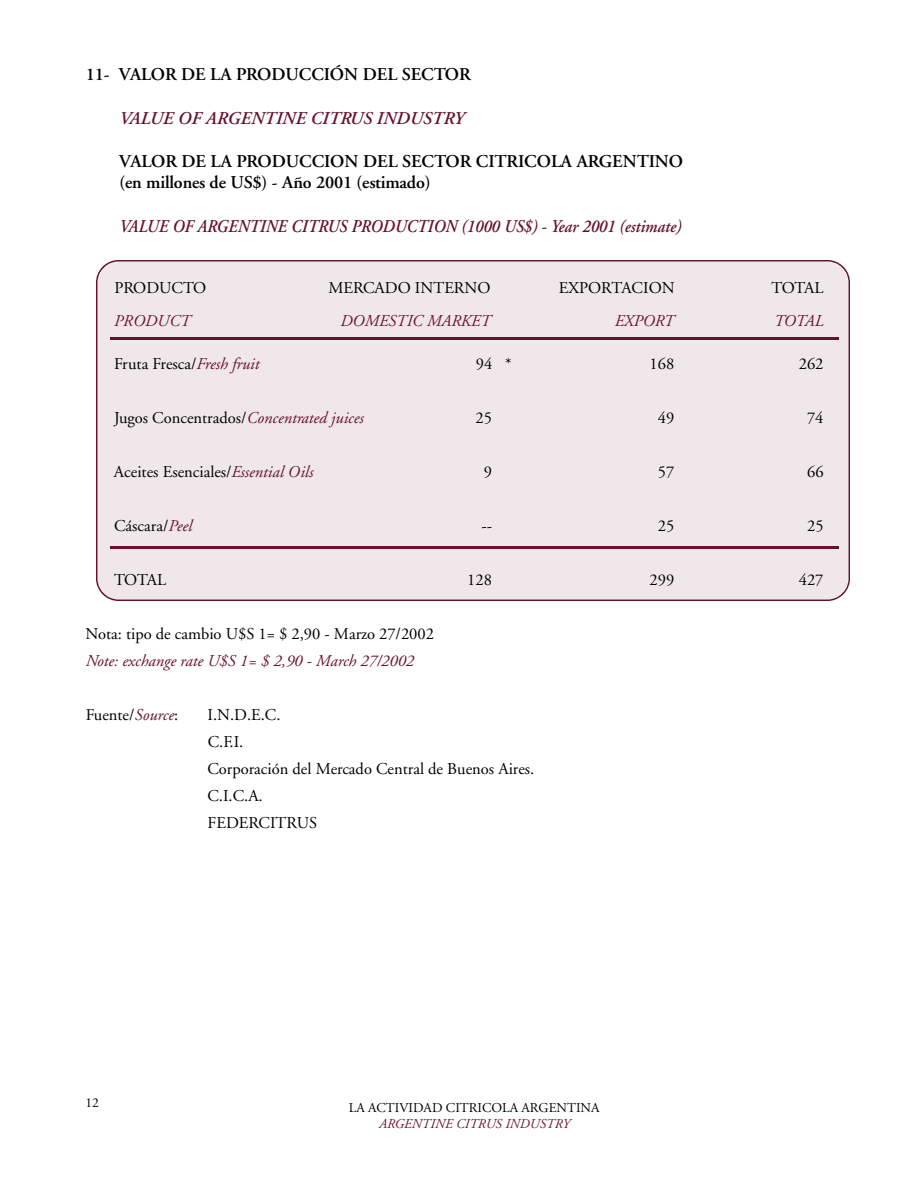
<style>
.page{position:relative;width:918px;height:1188px;background:#fff}
.page>*{position:absolute;margin:0;border:0;box-sizing:border-box;transform-origin:0 0}
.t1{font:600 18px/21.3px "Adobe Garamond";color:#000}
.t2{font:italic 600 18px "Adobe Garamond";color:#67112a;scale:.9 1}
.t3{font:italic 600 18px "Adobe Garamond";color:#67112a}
.t4{font:16.5px/27px "Adobe Garamond";color:#000}
.t5{font:italic 16.5px "Adobe Garamond";color:#67112a}
.t6{font:13.5px "Adobe Garamond";color:#000}
.t7{font:italic 13.5px "Adobe Garamond";color:#67112a}
.s1{font-style:italic;color:#67112a}
</style>
<div class="page">
<div style="left:96px;top:260px;width:753px;height:341px;background:#f0e7ea"></div>
<hr style="left:110px;top:337px;width:729px;height:3px;background:#67112a">
<hr style="left:110px;top:546px;width:729px;height:3px;background:#67112a">
<p class="t1" style="left:86px;top:66px;width:386px">11- VALOR DE LA PRODUCCIÓN DEL SECTOR</p>
<p class="t3" style="left:119px;top:111px;width:346px">VALUE OF ARGENTINE CITRUS INDUSTRY</p>
<p class="t1" style="left:119px;top:152px;width:565px">VALOR DE LA PRODUCCION DEL SECTOR CITRICOLA ARGENTINO (en millones de US$) - Año 2001 (estimado)</p>
<p class="t2" style="left:119px;top:219px;width:626px">VALUE OF ARGENTINE CITRUS PRODUCTION (1000 US$) - Year 2001 (estimate)</p>
<p class="t4" style="left:114px;top:276px;width:94px">PRODUCTO</p>
<p class="t4" style="left:328px;top:276px;width:164px">MERCADO INTERNO</p>
<p class="t4" style="left:559px;top:276px;width:117px">EXPORTACION</p>
<p class="t4" style="left:772px;top:276px;width:54px">TOTAL</p>
<p class="t5" style="left:114px;top:314px;width:78px">PRODUCT</p>
<p class="t5" style="left:340px;top:314px;width:152px">DOMESTIC MARKET</p>
<p class="t5" style="left:615px;top:314px;width:61px">EXPORT</p>
<p class="t5" style="left:774px;top:314px;width:51px">TOTAL</p>
<p class="t4" style="left:114px;top:352px;width:147px">Fruta Fresca/<span class="s1">Fresh fruit</span></p>
<p class="t4" style="left:476px;top:352px;width:37px">94 *</p>
<p class="t4" style="left:650px;top:352px;width:26px">168</p>
<p class="t4" style="left:799px;top:352px;width:26px">262</p>
<p class="t4" style="left:114px;top:406px;width:251px">Jugos Concentrados/<span class="s1">Concentrated juices</span></p>
<p class="t4" style="left:476px;top:406px;width:18px">25</p>
<p class="t4" style="left:658px;top:406px;width:18px">49</p>
<p class="t4" style="left:807px;top:406px;width:18px">74</p>
<p class="t4" style="left:114px;top:460px;width:201px">Aceites Esenciales/<span class="s1">Essential Oils</span></p>
<p class="t4" style="left:484px;top:460px;width:10px">9</p>
<p class="t4" style="left:658px;top:460px;width:18px">57</p>
<p class="t4" style="left:807px;top:460px;width:18px">66</p>
<p class="t4" style="left:114px;top:514px;width:80px">Cáscara/<span class="s1">Peel</span></p>
<p class="t4" style="left:482px;top:514px;width:12px">--</p>
<p class="t4" style="left:658px;top:514px;width:18px">25</p>
<p class="t4" style="left:807px;top:514px;width:18px">25</p>
<p class="t4" style="left:114px;top:568px;width:54px">TOTAL</p>
<p class="t4" style="left:467px;top:568px;width:26px">128</p>
<p class="t4" style="left:650px;top:568px;width:26px">299</p>
<p class="t4" style="left:799px;top:568px;width:26px">427</p>
<p class="t4" style="left:86px;top:622px;width:350px">Nota: tipo de cambio U$S 1= $ 2,90 - Marzo 27/2002</p>
<p class="t5" style="left:86px;top:654px;width:330px">Note: exchange rate U$S 1= $ 2,90 - March 27/2002</p>
<p class="t4" style="left:86px;top:703px;width:94px">Fuente/<span class="s1">Source</span>:</p>
<p class="t4" style="left:207px;top:703px;width:329px">I.N.D.E.C.<br>C.F.I.<br>Corporación del Mercado Central de Buenos Aires.<br>C.I.C.A.<br>FEDERCITRUS</p>
<p class="t6" style="left:86px;top:1097px;width:15px">12</p>
<p class="t6" style="left:349px;top:1102px;width:252px">LA ACTIVIDAD CITRICOLA ARGENTINA</p>
<p class="t7" style="left:379px;top:1118px;width:193px">ARGENTINE CITRUS INDUSTRY</p>
</div>
